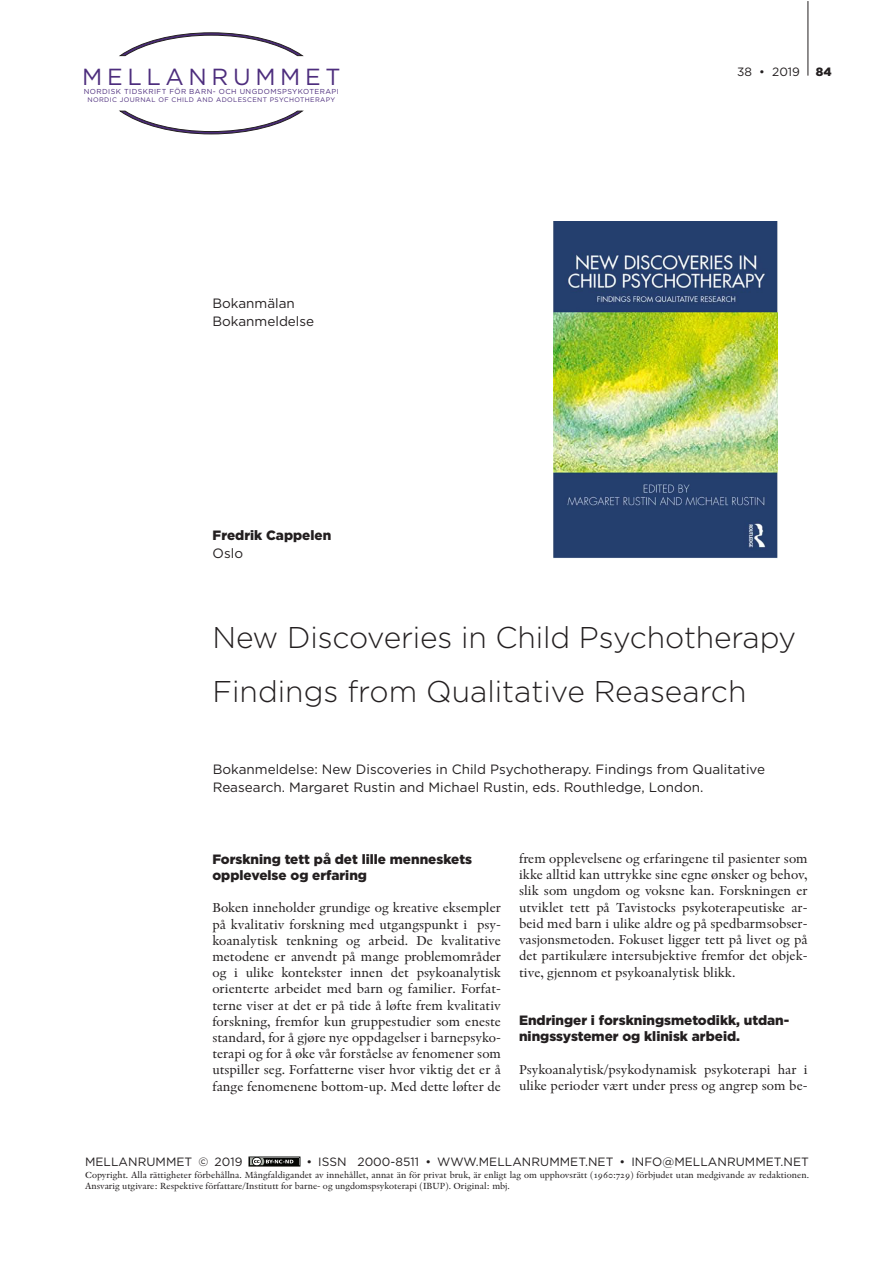
<style>
.page{position:relative;width:893px;height:1263px;background:#fff}
.page>*{position:absolute;margin:0;border:0;box-sizing:border-box;transform-origin:0 0}
.Rubrik1{font:300 30px "Gotham";letter-spacing:-.005em;color:#231f20}
.t1{font:23.25px "Gotham";letter-spacing:.2em;color:#4d2d7d}
.Bröd-1{font:13.5px/16.2px "Indigo Regular Os F";color:#231f20;text-align:justify}
.Titel{font:13.5px/18px "Gotham";color:#231f20}
.Rubrik2{font:900 13.5px/16.2px "Gotham";color:#231f20}
.Författare{font:900 13.5px "Gotham";color:#231f20}
.Författare-2{font:13.5px "Gotham";color:#231f20}
.t2{font:12px "Gotham";letter-spacing:.005em;color:#231f20}
.t3{font:900 12px "Gotham";color:#231f20}
.t4{font:9.3px/11.1px "Indigo Regular Os F";color:#231f20}
.t5{font:7.2px "Gotham";letter-spacing:.06em;color:#4d2d7d}
.t6{font:6.6px "Gotham";letter-spacing:.06em;color:#4d2d7d}
</style>
<div class="page">
<hr style="left:808px;top:1px;width:1px;height:75px;background:#231f20">
<div style="left:249px;top:1157px;width:51px;height:9px;border:1px solid #040503"></div>
<div style="left:250px;top:1158px;width:49px;height:7px;background:#040503"></div>
<svg style="left:249px;top:1157px;width:44px;height:10px"></svg>
<svg style="left:119px;top:32px;width:184px;height:102px"></svg>
<img style="left:553px;top:221px;width:224px;height:337px">
<h2 class="t1" style="left:82px;top:62px;width:260px">MELLANRUMMET</h2>
<p class="t5" style="left:84px;top:87px;width:257px">NORDISK TIDSKRIFT FÖR BARN- OCH UNGDOMSPSYKOTERAPI</p>
<p class="t6" style="left:87px;top:96px;width:249px">NORDIC JOURNAL OF CHILD AND ADOLESCENT PSYCHOTHERAPY</p>
<p class="Titel" style="left:212px;top:295px;width:84px">Bokanmälan</p>
<p class="Titel" style="left:212px;top:313px;width:103px">Bokanmeldelse</p>
<p class="Författare" style="left:213px;top:527px;width:120px">Fredrik Cappelen</p>
<p class="Författare-2" style="left:213px;top:545px;width:32px">Oslo</p>
<p class="t2" style="left:737px;top:64px;width:64px">38 • 2019</p>
<p class="t3" style="left:816px;top:64px;width:17px">84</p>
<p class="Rubrik1" style="left:212px;top:619px;width:585px">New Discoveries in Child Psychotherapy</p>
<p class="Rubrik1" style="left:212px;top:673px;width:535px">Findings from Qualitative Reasearch</p>
<p class="Titel" style="left:213px;top:760px;width:554px">Bokanmeldelse: New Discoveries in Child Psychotherapy. Findings from Qualitative<br>Reasearch. Margaret Rustin and Michael Rustin, eds. Routhledge, London.</p>
<p class="Rubrik2" style="left:212px;top:851px;width:261px">Forskning tett på det lille menneskets opplevelse og erfaring</p>
<p class="Bröd-1" style="left:212px;top:900px;width:290px">Boken inneholder grundige og kreative eksempler på kvalitativ forskning med utgangspunkt i psy&shy;koanalytisk tenkning og arbeid. De kvalitative metodene er anvendt på mange problemområder og i ulike kontekster innen det psykoanalytisk orienterte arbeidet med barn og familier. Forfat&shy;terne viser at det er på tide å løfte frem kvalitativ forskning, fremfor kun gruppestudier som eneste standard, for å gjøre nye oppdagelser i barnepsyko&shy;terapi og for å øke vår forståelse av fenomener som utspiller seg. Forfatterne viser hvor viktig det er å fange fenomenene bottom-up. Med dette løfter de</p>
<p class="Bröd-1" style="left:519px;top:850px;width:290px">frem opplevelsene og erfaringene til pasienter som ikke alltid kan uttrykke sine egne ønsker og behov, slik som ungdom og voksne kan. Forskningen er utviklet tett på Tavistocks psykoterapeutiske ar&shy;beid med barn i ulike aldre og på spedbarmsobser&shy;vasjonsmetoden. Fokuset ligger tett på livet og på det partikulære intersubjektive fremfor det objek&shy;tive, gjennom et psykoanalytisk blikk.</p>
<p class="Rubrik2" style="left:519px;top:1012px;width:272px">Endringer i forskningsmetodikk, utdan&shy;ningssystemer og klinisk arbeid.</p>
<p class="Bröd-1" style="left:519px;top:1061px;width:290px">Psykoanalytisk/psykodynamisk psykoterapi har i ulike perioder vært under press og angrep som be-</p>
<p class="t2" style="left:85px;top:1155px;width:159px">MELLANRUMMET © 2019</p>
<p class="t2" style="left:306px;top:1155px;width:504px">• ISSN 2000-8511 • WWW.MELLANRUMMET.NET • INFO@MELLANRUMMET.NET</p>
<p class="t4" style="left:85px;top:1169px;width:725px">Copyright. Alla rättigheter förbehållna. Mångfaldigandet av innehållet, annat än för privat bruk, är enligt lag om upphovsrätt (1960:729) förbjudet utan medgivande av redaktionen.<br>Ansvarig utgivare: Respektive författare/Institutt for barne- og ungdomspsykoterapi (IBUP). Original: mbj.</p>
</div>
